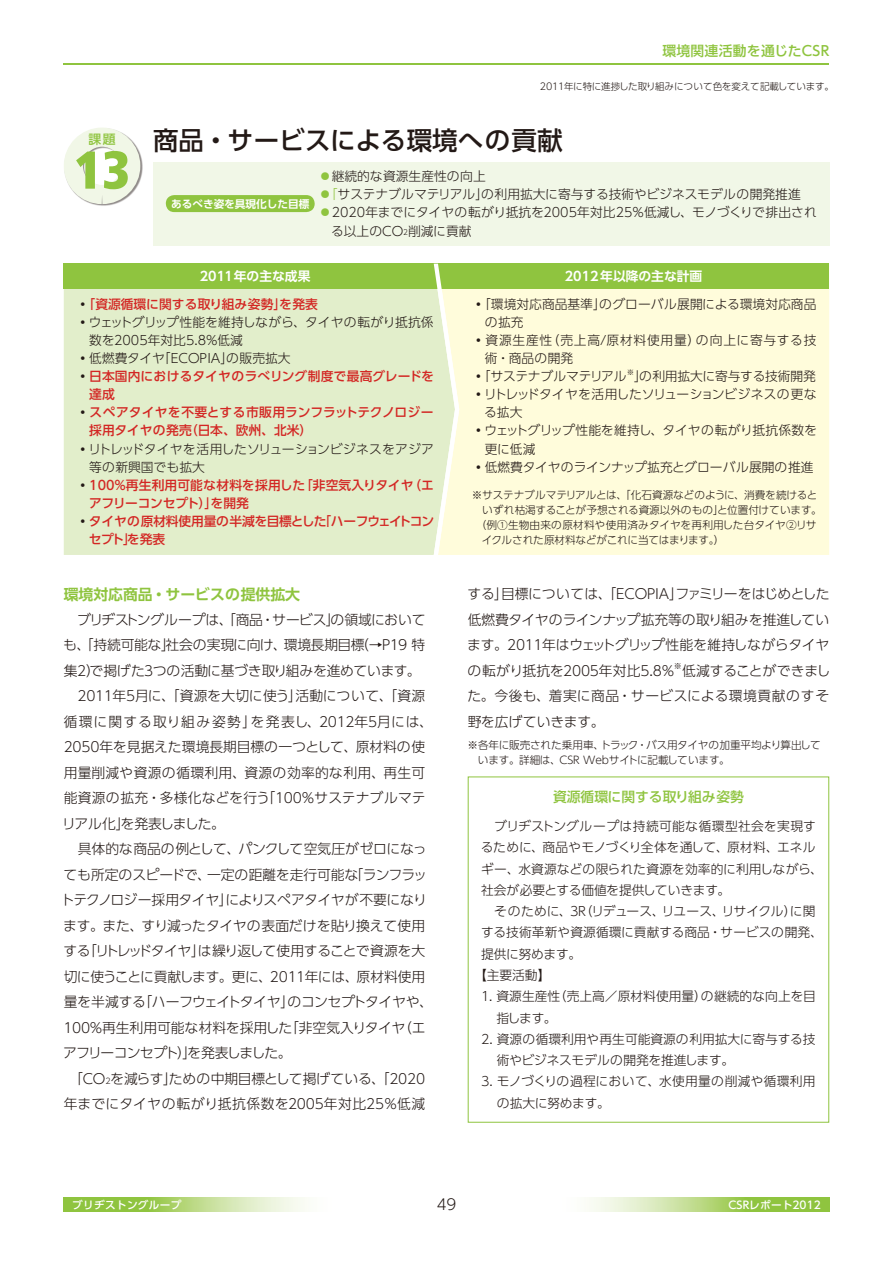
<style>
.page{position:relative;width:893px;height:1263px;background:#fff}
.page>*{position:absolute;margin:0;border:0;box-sizing:border-box;transform-origin:0 0}
.t1{font:900 condensed 53.1px "Frutiger";color:#8fc43f}
.t2{font:500 25.5px "UD Shin Go Pro";color:#231916}
.t3{font:700 14.85px "UD Shin Go Pro De";letter-spacing:-.005em;color:#8fc43f}
.t4{font:300 14.85px "UD Shin Go Pro";color:#231916}
.t5{font:300 13.8px/25.5px "UD Shin Go Pro";letter-spacing:-.01em;color:#231916;text-align:justify}
.t6{font:500 13.8px "UD Shin Go Pro";color:#8fc43f}
.t7{font:500 13.8px "UD Shin Go Pro";letter-spacing:.02em;color:#8fc43f}
.t8{font:300 12.75px/21.3px "UD Shin Go Pro";color:#231916}
.t9{font:500 12.75px "UD Shin Go Pro";color:#d32724}
.t10{font:500 12.75px "UD Shin Go Pro";letter-spacing:-.025em;color:#d32724}
.t11{font:300 12.75px "UD Shin Go Pro";letter-spacing:.06em;color:#231916}
.t12{font:300 12.75px "UD Shin Go Pro";letter-spacing:.025em;color:#231916}
.t13{font:700 12.75px "UD Shin Go Pro De";color:#fff}
.t14{font:300 12.75px "UD Shin Go Pro";letter-spacing:-.02em;color:#231916}
.t15{font:500 12.75px "UD Shin Go Pro";letter-spacing:-.02em;color:#d32724}
.t16{font:500 12.75px "UD Shin Go Pro";color:#8fc43f}
.t17{font:300 10.65px/14.9px "UD Shin Go Pro";letter-spacing:-.01em;color:#231916}
.t18{font:300 10.65px "UD Shin Go Pro";letter-spacing:.015em;color:#231916}
.t19{font:700 10.65px "UD Shin Go Pro De";color:#fff}
.t20{font:500 10.65px "UD Shin Go Pro";color:#fff}
.t21{font:500 10.65px "UD Shin Go Pro";letter-spacing:.03em;color:#fff}
.t22{font:300 9.6px "UD Shin Go Pro";letter-spacing:-.015em;color:#231916}
.t23{font:300 8.1px "UD Shin Go Pro";color:#231916}
.t24{font:300 7.5px "UD Shin Go Pro";color:#231916}
.s1{color:#8fc43f}
.s2{font-size:7.5px}
.s3{font-weight:300;color:#231916}
.s4{font-size:8.1px}
</style>
<div class="page">
<svg style="left:589px;top:1197px;width:240px;height:15px;background:#b8d984"></svg>
<svg style="left:64px;top:1197px;width:241px;height:15px;background:#b8d883"></svg>
<hr style="left:64px;top:64px;width:765px;height:1px;background:#8fc43f">
<div style="left:153px;top:162px;width:676px;height:84px;background:#f1f7e7"></div>
<div style="left:64px;top:128px;width:78px;height:78px;background:#231916;opacity:.5"></div>
<div style="left:64px;top:128px;width:76px;height:76px;border:19px solid #f1f7e7;border-radius:50%"></div>
<div style="left:166px;top:195px;width:149px;height:17px;background:#8fc43f;border-radius:9px"></div>
<div style="left:459px;top:289px;width:370px;height:266px;background:#fffcdb"></div>
<div style="left:64px;top:289px;width:370px;height:266px;background:#e2eecb"></div>
<div style="left:64px;top:264px;width:765px;height:25px;background:#8fc43f"></div>
<svg style="left:434px;top:264px;width:25px;height:291px"></svg>
<div style="left:468px;top:776px;width:361px;height:347px;border:1px solid #8fc43f"></div>
<p class="t7" style="left:662px;top:39px;width:168px">環境関連活動を通じたCSR</p>
<p class="t16" style="left:89px;top:129px;width:28px">課題</p>
<h1 class="t1" style="left:74px;top:138px;width:57px">13</h1>
<p class="t22" style="left:540px;top:79px;width:296px">2011年に特に進捗した取り組みについて色を変えて記載しています。</p>
<h2 class="t2" style="left:153px;top:120px;width:411px">商品・サービスによる環境への貢献</h2>
<p class="t19" style="left:171px;top:195px;width:140px">あるべき姿を具現化した目標</p>
<p class="t8" style="left:319px;top:165px;width:168px"><span class="s1">◦</span>継続的な資源生産性の向上</p>
<p class="t8" style="left:319px;top:183px;width:483px"><span class="s1">◦「</span>サステナブルマテリアル」の利用拡大に寄与する技術やビジネスモデルの開発推進</p>
<p class="t8" style="left:319px;top:202px;width:499px"><span class="s1">◦</span>2020年までにタイヤの転がり抵抗を2005年対比25％低減し、モノづくりで排出され</p>
<p class="t8" style="left:331px;top:220px;width:142px">る以上のCO<span class="s2">2</span>削減に貢献</p>
<p class="t13" style="left:200px;top:266px;width:112px">2011年の主な成果</p>
<p class="t13" style="left:565px;top:266px;width:139px">2012年以降の主な計画</p>
<p class="t9" style="left:77px;top:294px;width:243px"><span class="s3">◦</span>「資源循環に関する取り組み姿勢」を発表</p>
<p class="t8" style="left:77px;top:311px;width:359px">◦ウェットグリップ性能を維持しながら、タイヤの転がり抵抗係</p>
<p class="t8" style="left:89px;top:329px;width:155px">数を2005年対比5.8％低減</p>
<p class="t8" style="left:77px;top:347px;width:216px">◦低燃費タイヤ「ECOPIA」の販売拡大</p>
<p class="t9" style="left:77px;top:366px;width:359px"><span class="s3">◦</span>日本国内におけるタイヤのラべリング制度で最高グレードを</p>
<p class="t9" style="left:89px;top:384px;width:27px">達成</p>
<p class="t9" style="left:77px;top:402px;width:359px"><span class="s3">◦</span>スペアタイヤを不要とする市販用ランフラットテクノロジー</p>
<p class="t9" style="left:89px;top:420px;width:224px">採用タイヤの発売（日本、欧州、北米）</p>
<p class="t8" style="left:77px;top:438px;width:359px">◦リトレッドタイヤを活用したソリューションビジネスをアジア</p>
<p class="t8" style="left:89px;top:456px;width:117px">等の新興国でも拡大</p>
<p class="t9" style="left:77px;top:474px;width:359px"><span class="s3">◦</span>100％再生利用可能な材料を採用した「非空気入りタイヤ（エ</p>
<p class="t15" style="left:89px;top:493px;width:161px">アフリーコンセプト）」を開発</p>
<p class="t10" style="left:77px;top:511px;width:359px"><span class="s3">◦</span>タイヤの原材料使用量の半減を目標とした「ハーフウェイトコン</p>
<p class="t9" style="left:89px;top:529px;width:78px">セプト」を発表</p>
<p class="t3" style="left:64px;top:582px;width:238px">環境対応商品・サービスの提供拡大</p>
<p class="t5" style="left:61px;top:606px;width:374px;text-align:left">　ブリヂストングループは、「商品・サービス」の領域においても、「持続可能な」社会の実現に向け、環境長期目標（→P19 特集2）で掲げた3つの活動に基づき取り組みを進めています。　2011年5月に、「資源を大切に使う」活動について、「資源循環に関する取り組み姿勢」を発表し、2012年5月には、<br>2050年を見据えた環境長期目標の一つとして、原材料の使用量削減や資源の循環利用、資源の効率的な利用、再生可能資源の拡充・多様化などを行う「100％サステナブルマテリアル化」を発表しました。<br>　具体的な商品の例として、パンクして空気圧がゼロになっても所定のスピードで、一定の距離を走行可能な「ランフラットテクノロジー採用タイヤ」によりスペアタイヤが不要になります。また、すり減ったタイヤの表面だけを貼り換えて使用する「リトレッドタイヤ」は繰り返して使用することで資源を大切に使うことに貢献します。更に、2011年には、原材料使用量を半減する「ハーフウェイトタイヤ」のコンセプトタイヤや、<br>100％再生利用可能な材料を採用した「非空気入りタイヤ（エアフリーコンセプト）」を発表しました。<br>　「CO<span class="s4">2</span>を減らす」ための中期目標として掲げている、「2020年までにタイヤの転がり抵抗係数を2005年対比25％低減</p>
<p class="t8" style="left:472px;top:293px;width:346px">◦「環境対応商品基準」のグローバル展開による環境対応商品</p>
<p class="t8" style="left:485px;top:311px;width:40px">の拡充</p>
<p class="t11" style="left:472px;top:330px;width:346px">◦資源生産性（売上高/原材料使用量）の向上に寄与する技</p>
<p class="t8" style="left:485px;top:347px;width:90px">術・商品の開発</p>
<p class="t14" style="left:472px;top:366px;width:156px">◦「サステナブルマテリアル</p>
<p class="t24" style="left:627px;top:366px;width:9px">※</p>
<p class="t8" style="left:634px;top:365px;width:183px">」の利用拡大に寄与する技術開発</p>
<p class="t8" style="left:472px;top:383px;width:346px">◦リトレッドタイヤを活用したソリューションビジネスの更な</p>
<p class="t8" style="left:484px;top:401px;width:40px">る拡大</p>
<p class="t8" style="left:472px;top:419px;width:346px">◦ウェットグリップ性能を維持し、タイヤの転がり抵抗係数を</p>
<p class="t8" style="left:485px;top:437px;width:52px">更に低減</p>
<p class="t8" style="left:472px;top:456px;width:343px">◦低燃費タイヤのラインナップ拡充とグローバル展開の推進</p>
<p class="t17" style="left:472px;top:488px;width:347px">※サステナブルマテリアルとは、「化石資源などのように､消費を続けると</p>
<p class="t17" style="left:482px;top:502px;width:341px">いずれ枯渇することが予想される資源以外のもの」と位置付けています。</p>
<p class="t18" style="left:476px;top:516px;width:342px">（例①生物由来の原材料や使用済みタイヤを再利用した台タイヤ②リサ</p>
<p class="t17" style="left:482px;top:532px;width:244px">イクルされた原材料などがこれに当てはまります。）</p>
<p class="t5" style="left:467px;top:580px;width:364px">する」目標については、「ECOPIA」ファミリーをはじめとした低燃費タイヤのラインナップ拡充等の取り組みを推進しています。2011年はウェットグリップ性能を維持しながらタイヤの転がり抵抗を2005年対比5.8％</p>
<p class="t23" style="left:674px;top:659px;width:10px">※</p>
<p class="t5" style="left:467px;top:657px;width:364px;text-indent:215px">低減することができました。今後も、着実に商品・サービスによる環境貢献のすそ野を広げていきます。</p>
<p class="t17" style="left:478px;top:737px;width:344px;text-indent:-10px">※各年に販売された乗用車、トラック・バス用タイヤの加重平均より算出しています。詳細は、CSR Webサイトに記載しています。</p>
<p class="t6" style="left:553px;top:786px;width:192px">資源循環に関する取り組み姿勢</p>
<p class="t12" style="left:481px;top:816px;width:336px">　ブリヂストングループは持続可能な循環型社会を実現す</p>
<p class="t8" style="left:481px;top:836px;width:336px">るために、商品やモノづくり全体を通して、原材料、エネル</p>
<p class="t8" style="left:481px;top:858px;width:343px">ギー、水資源などの限られた資源を効率的に利用しながら、</p>
<p class="t8" style="left:481px;top:879px;width:251px">社会が必要とする価値を提供していきます。</p>
<p class="t8" style="left:481px;top:900px;width:336px">　そのために、3R（リデュース、リユース、リサイクル）に関</p>
<p class="t8" style="left:481px;top:921px;width:343px">する技術革新や資源循環に貢献する商品・サービスの開発、</p>
<p class="t14" style="left:481px;top:943px;width:101px">提供に努めます。</p>
<p class="t8" style="left:474px;top:964px;width:78px">【主要活動】</p>
<p class="t8" style="left:496px;top:985px;width:321px;text-indent:-15px">1. 資源生産性（売上高／原材料使用量）の継続的な向上を目指します。</p>
<p class="t8" style="left:497px;top:1028px;width:320px;text-indent:-16px">2. 資源の循環利用や再生可能資源の利用拡大に寄与する技術やビジネスモデルの開発を推進します。</p>
<p class="t8" style="left:497px;top:1070px;width:320px;text-indent:-15px">3. モノづくりの過程において、水使用量の削減や循環利用の拡大に努めます。</p>
<p class="t21" style="left:72px;top:1196px;width:111px">ブリヂストングループ</p>
<p class="t4" style="left:437px;top:1192px;width:21px">49</p>
<p class="t20" style="left:729px;top:1196px;width:94px">CSRレポート2012</p>
</div>
